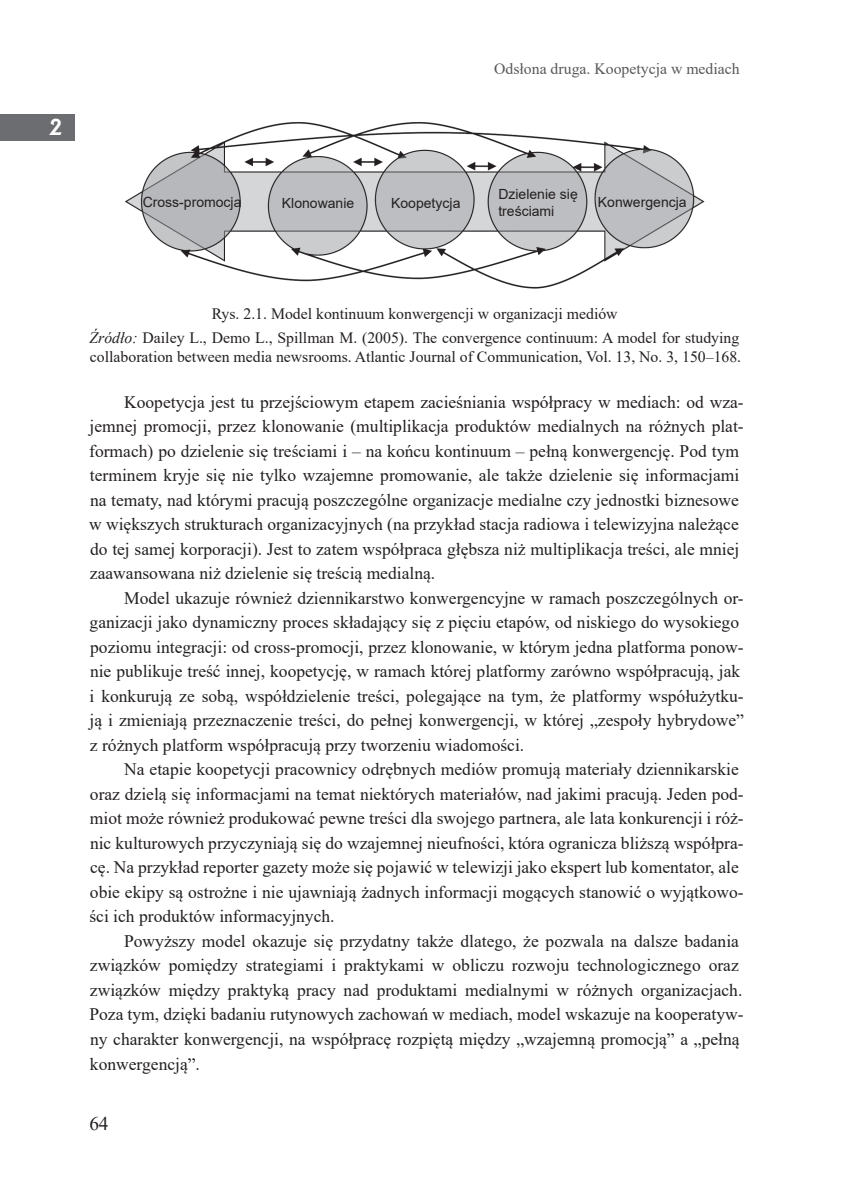
<style>
.page{position:relative;width:844px;height:1191px;background:#fff}
.page>*{position:absolute;margin:0;border:0;box-sizing:border-box;transform-origin:0 0}
.t1{font:700 21px "Albertus";color:#fff}
.t2{font:19.25px "Times New Roman";color:#231f20}
.tekst{font:17.5px/24.5px "Times New Roman";color:#231f20}
.źródło{font:15.75px/19.2px "Times New Roman";color:#231f20}
.podpis_pod_rys{font:15.75px "Times New Roman";color:#231f20}
.t3{font:15.75px "Times New Roman";color:#57585a}
.t4{font:14px/16.8px "Arial";color:#231f20}
.s1{font-style:italic}
</style>
<div class="page">
<div style="left:0;top:114px;width:75px;height:27px;background:#6c6d70"></div>
<img style="left:125px;top:122px;width:580px;height:167px">
<p class="t1" style="left:49px;top:114px;width:15px">2</p>
<p class="t3" style="left:494px;top:58px;width:247px">Odsłona druga. Koopetycja w mediach</p>
<p class="t4" style="left:143px;top:194px;width:100px">Cross-promocja</p>
<p class="t4" style="left:282px;top:194px;width:74px">Klonowanie</p>
<p class="t4" style="left:391px;top:194px;width:71px">Koopetycja</p>
<p class="t4" style="left:498px;top:186px;width:81px">Dzielenie się treściami</p>
<p class="t4" style="left:597px;top:194px;width:90px">Konwergencja</p>
<p class="podpis_pod_rys" style="left:212px;top:302px;width:407px">Rys. 2.1. Model kontinuum konwergencji w organizacji mediów</p>
<p class="źródło" style="left:89px;top:328px;width:653px"><span class="s1">Źródło:</span> Dailey L., Demo L., Spillman M. (2005). The convergence continuum: A model for studying collaboration between media newsrooms. Atlantic Journal of Communication, Vol. 13, No. 3, 150–168.</p>
<p class="tekst" style="left:89px;top:389px;width:656px;text-indent:35px">Koopetycja jest tu przejściowym etapem zacieśniania współpracy w mediach: od wza&shy;jemnej promocji, przez klonowanie (multiplikacja produktów medialnych na różnych plat&shy;formach) po dzielenie się treściami i – na końcu kontinuum – pełną konwergencję. Pod tym terminem kryje się nie tylko wzajemne promowanie, ale także dzielenie się informacjami na tematy, nad którymi pracują poszczególne organizacje medialne czy jednostki biznesowe w większych strukturach organizacyjnych (na przykład stacja radiowa i telewizyjna należące do tej samej korporacji). Jest to zatem współpraca głębsza niż multiplikacja treści, ale mniej zaawansowana niż dzielenie się treścią medialną.</p>
<p class="tekst" style="left:90px;top:585px;width:655px;text-indent:35px">Model ukazuje również dziennikarstwo konwergencyjne w ramach poszczególnych or&shy;ganizacji jako dynamiczny proces składający się z pięciu etapów, od niskiego do wysokiego poziomu integracji: od cross-promocji, przez klonowanie, w którym jedna platforma ponow&shy;nie publikuje treść innej, koopetycję, w ramach której platformy zarówno współpracują, jak i konkurują ze sobą, współdzielenie treści, polegające na tym, że platformy współużytku&shy;ją i zmieniają przeznaczenie treści, do pełnej konwergencji, w której „zespoły hybrydowe” z różnych platform współpracują przy tworzeniu wiadomości.</p>
<p class="tekst" style="left:89px;top:756px;width:655px;text-indent:35px">Na etapie koopetycji pracownicy odrębnych mediów promują materiały dziennikarskie oraz dzielą się informacjami na temat niektórych materiałów, nad jakimi pracują. Jeden pod&shy;miot może również produkować pewne treści dla swojego partnera, ale lata konkurencji i róż&shy;nic kulturowych przyczyniają się do wzajemnej nieufności, która ogranicza bliższą współpra&shy;cę. Na przykład reporter gazety może się pojawić w telewizji jako ekspert lub komentator, ale obie ekipy są ostrożne i nie ujawniają żadnych informacji mogących stanowić o wyjątkowo&shy;ści ich produktów informacyjnych.</p>
<p class="tekst" style="left:89px;top:928px;width:655px;text-indent:35px">Powyższy model okazuje się przydatny także dlatego, że pozwala na dalsze badania związków pomiędzy strategiami i praktykami w obliczu rozwoju technologicznego oraz związków między praktyką pracy nad produktami medialnymi w różnych organizacjach.<br>Poza tym, dzięki badaniu rutynowych zachowań w mediach, model wskazuje na kooperatyw&shy;ny charakter konwergencji, na współpracę rozpiętą między „wzajemną promocją” a „pełną konwergencją”.</p>
<p class="t2" style="left:89px;top:1109px;width:21px">64</p>
</div>
